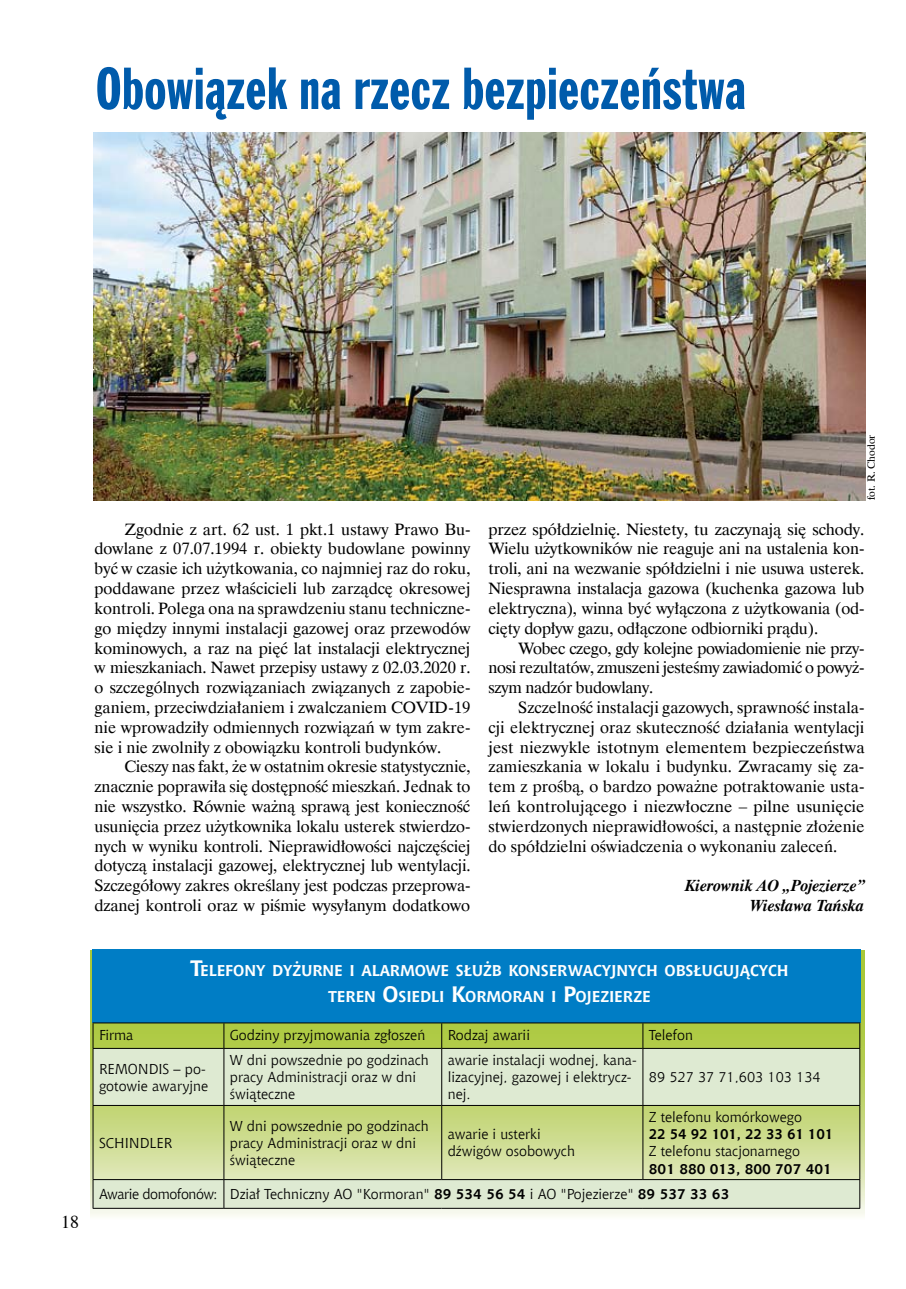
<style>
.page{position:relative;width:906px;height:1289px;background:#fff}
.page>*{position:absolute;margin:0;border:0;box-sizing:border-box;transform-origin:0 0}
.t1{font:58.5px "Frank Goth X Cn EU";color:#005bab}
.t2{font:18px "Times";color:#000}
.t3{font:16.5px/19.8px "Dutch 801 EU";letter-spacing:-.01em;color:#000;text-align:justify}
.t4{font:italic 700 16.5px/19.8px "Dutch 801 EU";color:#000;text-align:right}
.t5{font:700 15.6px/26.7px "Chianti EU";letter-spacing:-.005em;color:#fff;text-align:center}
.t6{font:14.25px/17.1px "Chianti EU";color:#000}
.t7{font:700 14.25px "Chianti EU";letter-spacing:-.01em;color:#000}
.t8{font:10.5px "Dutch 801 EU";color:#000}
.s1{font-size:22.2px}
.s2{font-weight:700}
</style>
<div class="page">
<svg style="left:90px;top:950px;width:774px;height:266px;background:#b6cb67"></svg>
<div style="left:92px;top:949px;width:768px;height:73px;background:#007dc5"></div>
<svg style="left:94px;top:1049px;width:765px;height:158px;background:#d6e3b4"></svg>
<hr style="left:93px;top:1022px;width:131px;height:1px;background:#000">
<svg style="left:93px;top:1023px;width:1px;height:25px"></svg>
<hr style="left:224px;top:1022px;width:218px;height:1px;background:#000">
<svg style="left:223px;top:1023px;width:1px;height:25px"></svg>
<hr style="left:442px;top:1022px;width:201px;height:1px;background:#000">
<svg style="left:441px;top:1023px;width:1px;height:25px"></svg>
<hr style="left:643px;top:1022px;width:217px;height:1px;background:#000">
<svg style="left:642px;top:1023px;width:1px;height:25px"></svg>
<svg style="left:859px;top:1023px;width:1px;height:25px"></svg>
<hr style="left:93px;top:1048px;width:131px;height:1px;background:#000">
<hr style="left:93px;top:1048px;width:1px;height:57px;background:#000">
<hr style="left:224px;top:1048px;width:218px;height:1px;background:#000">
<hr style="left:223px;top:1048px;width:1px;height:57px;background:#000">
<hr style="left:442px;top:1048px;width:201px;height:1px;background:#000">
<hr style="left:441px;top:1048px;width:1px;height:57px;background:#000">
<hr style="left:643px;top:1048px;width:217px;height:1px;background:#000">
<hr style="left:642px;top:1048px;width:1px;height:57px;background:#000">
<hr style="left:859px;top:1048px;width:1px;height:57px;background:#000">
<hr style="left:93px;top:1105px;width:131px;height:1px;background:#000">
<hr style="left:93px;top:1105px;width:1px;height:74px;background:#000">
<hr style="left:224px;top:1105px;width:218px;height:1px;background:#000">
<hr style="left:223px;top:1105px;width:1px;height:74px;background:#000">
<hr style="left:442px;top:1105px;width:201px;height:1px;background:#000">
<hr style="left:441px;top:1105px;width:1px;height:74px;background:#000">
<hr style="left:643px;top:1105px;width:217px;height:1px;background:#000">
<hr style="left:642px;top:1105px;width:1px;height:74px;background:#000">
<hr style="left:859px;top:1105px;width:1px;height:74px;background:#000">
<hr style="left:93px;top:1179px;width:131px;height:1px;background:#000">
<svg style="left:93px;top:1179px;width:1px;height:28px"></svg>
<hr style="left:224px;top:1179px;width:218px;height:1px;background:#000">
<svg style="left:223px;top:1179px;width:1px;height:28px"></svg>
<hr style="left:442px;top:1179px;width:201px;height:1px;background:#000">
<hr style="left:643px;top:1179px;width:217px;height:1px;background:#000">
<svg style="left:859px;top:1179px;width:1px;height:28px"></svg>
<hr style="left:93px;top:1207px;width:131px;height:1px;background:#000">
<hr style="left:224px;top:1207px;width:218px;height:1px;background:#000">
<hr style="left:442px;top:1207px;width:201px;height:1px;background:#000">
<hr style="left:643px;top:1207px;width:217px;height:1px;background:#000">
<img style="left:94px;top:133px;width:771px;height:367px">
<h1 class="t1" style="left:96px;top:54px;width:652px">Obowiązek na rzecz bezpieczeństwa</h1>
<p class="t3" style="left:95px;top:519px;width:377px;text-indent:30px">Zgodnie z art. 62 ust. 1 pkt.1 ustawy Prawo Bu&shy;dowlane z 07.07.1994 r. obiekty budowlane powinny być w czasie ich użytkowania, co najmniej raz do roku, poddawane przez właścicieli lub zarządcę okresowej kontroli. Polega ona na sprawdzeniu stanu techniczne&shy;go między innymi instalacji gazowej oraz przewodów kominowych, a raz na pięć lat instalacji elektrycznej w mieszkaniach. Nawet przepisy ustawy z 02.03.2020 r. o szczególnych rozwiązaniach związanych z zapobie&shy;ganiem, przeciwdziałaniem i zwalczaniem COVID-19 nie wprowadziły odmiennych rozwiązań w tym zakre&shy;sie i nie zwolniły z obowiązku kontroli budynków.</p>
<p class="t3" style="left:95px;top:757px;width:377px;text-indent:30px">Cieszy nas fakt, że w ostatnim okresie statystycznie, znacznie poprawiła się dostępność mieszkań. Jednak to nie wszystko. Równie ważną sprawą jest konieczność usunięcia przez użytkownika lokalu usterek stwierdzo&shy;nych w wyniku kontroli. Nieprawidłowości najczęściej dotyczą instalacji gazowej, elektrycznej lub wentylacji.<br>Szczegółowy zakres określany jest podczas przeprowa&shy;dzanej kontroli oraz w piśmie wysyłanym dodatkowo</p>
<p class="t8" style="left:864px;top:500px;width:67px;rotate:-90deg">fot. R. Chodor</p>
<p class="t3" style="left:488px;top:519px;width:377px">przez spółdzielnię. Niestety, tu zaczynają się schody.<br>Wielu użytkowników nie reaguje ani na ustalenia kon&shy;troli, ani na wezwanie spółdzielni i nie usuwa usterek.<br>Niesprawna instalacja gazowa (kuchenka gazowa lub elektryczna), winna być wyłączona z użytkowania (od&shy;cięty dopływ gazu, odłączone odbiorniki prądu).</p>
<p class="t3" style="left:488px;top:638px;width:377px;text-indent:30px">Wobec czego, gdy kolejne powiadomienie nie przy&shy;nosi rezultatów, zmuszeni jesteśmy zawiadomić o powyż&shy;szym nadzór budowlany.</p>
<p class="t3" style="left:488px;top:697px;width:378px;text-indent:30px">Szczelność instalacji gazowych, sprawność instala&shy;cji elektrycznej oraz skuteczność działania wentylacji jest niezwykle istotnym elementem bezpieczeństwa zamieszkania w lokalu i budynku. Zwracamy się za&shy;tem z prośbą, o bardzo poważne potraktowanie usta&shy;leń kontrolującego i niezwłoczne – pilne usunięcie stwierdzonych nieprawidłowości, a następnie złożenie do spółdzielni oświadczenia o wykonaniu zaleceń.</p>
<p class="t4" style="left:685px;top:876px;width:181px">Kierownik AO „Pojezierze”<br>Wiesława Tańska</p>
<p class="t2" style="left:61px;top:1204px;width:19px">18</p>
<p class="t5" style="left:190px;top:957px;width:600px"><span class="s1">T</span>ELEFONY DYŻURNE I ALARMOWE SŁUŻB KONSERWACYJNYCH OBSŁUGUJĄCYCH<br>TEREN <span class="s1">O</span>SIEDLI <span class="s1">K</span>ORMORAN I <span class="s1">P</span>OJEZIERZE</p>
<p class="t6" style="left:99px;top:1026px;width:36px">Firma</p>
<p class="t6" style="left:230px;top:1026px;width:197px">Godziny przyjmowania zgłoszeń</p>
<p class="t6" style="left:448px;top:1026px;width:84px">Rodzaj awarii</p>
<p class="t6" style="left:649px;top:1026px;width:46px">Telefon</p>
<p class="t6" style="left:99px;top:1060px;width:111px">REMONDIS – po&shy;gotowie awaryjne</p>
<p class="t6" style="left:230px;top:1051px;width:200px">W dni powszednie po godzinach pracy Administracji oraz w dni świąteczne</p>
<p class="t6" style="left:448px;top:1051px;width:191px">awarie instalacji wodnej, kana&shy;lizacyjnej, gazowej i elektrycz&shy;nej.</p>
<p class="t6" style="left:649px;top:1068px;width:173px">89 527 37 71,603 103 134</p>
<p class="t6" style="left:649px;top:1108px;width:155px">Z telefonu komórkowego</p>
<p class="t7" style="left:649px;top:1125px;width:186px">22 54 92 101, 22 33 61 101</p>
<p class="t6" style="left:649px;top:1142px;width:153px">Z telefonu stacjonarnego</p>
<p class="t6" style="left:99px;top:1155px;width:734px;line-height:25.8px;text-indent:550px"><span class="s2">801 880 013, 800 707 401<br></span>Awarie domofonów: Dział Techniczny AO "Kormoran" <span class="s2">89 534 56 54</span> i AO "Pojezierze" <span class="s2">89 537 33 63</span></p>
<p class="t6" style="left:230px;top:1117px;width:200px">W dni powszednie po godzinach pracy Administracji oraz w dni świąteczne</p>
<p class="t6" style="left:448px;top:1125px;width:129px">awarie i usterki dźwigów osobowych</p>
<p class="t6" style="left:99px;top:1134px;width:75px">SCHINDLER</p>
</div>
